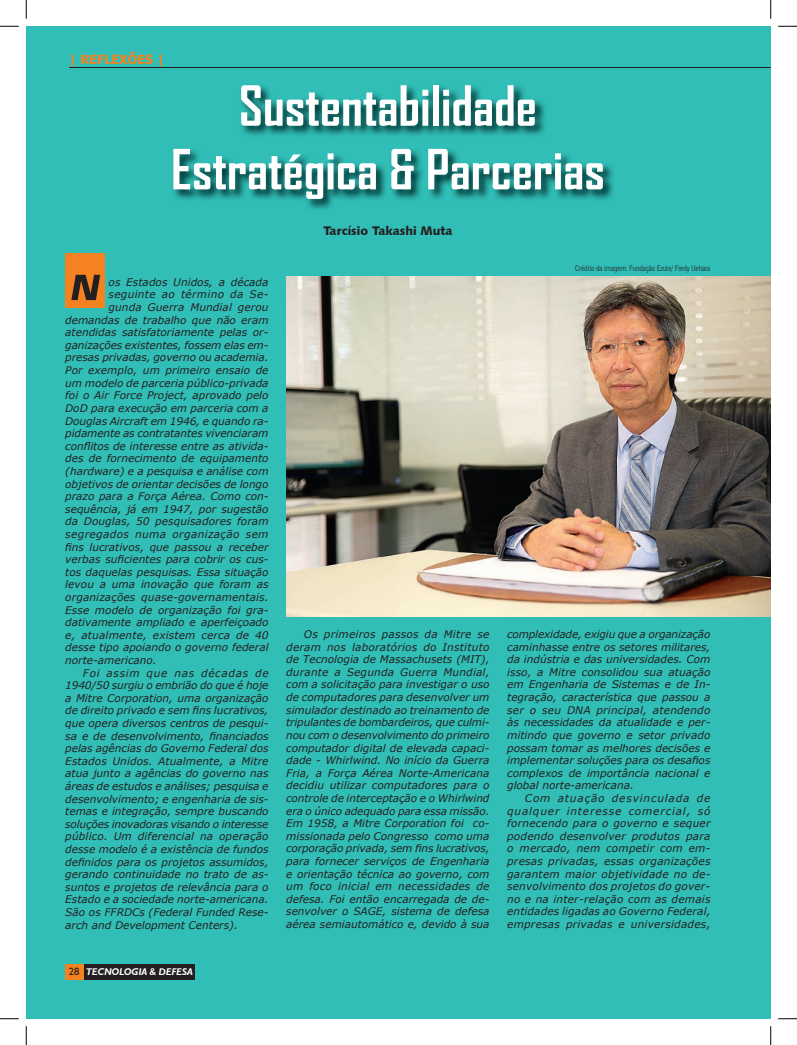
<style>
.page{position:relative;width:797px;height:1045px;background:#fff}
.page>*{position:absolute;margin:0;border:0;box-sizing:border-box;transform-origin:0 0}
.t1{font:700 53px/63.6px "Agency FB";color:#fff;text-align:center}
.t2{font:12.5px "Humanist 531 BT Black A";color:#231f20}
.t3{font:700 12.5px "Tahoma";color:#f58220}
.t4{font:italic 10.5px/12.6px "Verdana";color:#231f20;text-align:justify}
.t5{font:italic 10.5px "Verdana";letter-spacing:.02em;color:#231f20}
.t6{font:italic 10.5px "Verdana";letter-spacing:.035em;color:#231f20}
.t7{font:italic 10.5px "Verdana";letter-spacing:.065em;color:#231f20}
.t8{font:italic 10.5px "Verdana";letter-spacing:.03em;color:#231f20}
.t9{font:italic 700 9.75px "Humanist 521 BT";color:#fff}
.t10{font:300 condensed 7.5px "Swiss 721 BT";color:#231f20}
.s1{font-weight:400;font-style:normal;font-size:10.5px;color:#231f20}
</style>
<div class="page">
<div style="left:26px;top:26px;width:744px;height:992px;background:#31beb6"></div>
<hr style="left:69px;top:67px;width:701px;height:1px;background:#231f20">
<div style="left:65px;top:253px;width:40px;height:54px;background:#f58220"></div>
<svg style="left:71px;top:275px;width:29px;height:25px"></svg>
<div style="left:65px;top:964px;width:129px;height:15px;background:#231f20"></div>
<div style="left:65px;top:964px;width:18px;height:15px;background:#f58220"></div>
<img style="left:286px;top:277px;width:484px;height:339px">
<img style="left:174px;top:86px;width:439px;height:123px">
<svg style="left:0;top:25px;width:19px;height:2px"></svg>
<svg style="left:778px;top:25px;width:19px;height:2px"></svg>
<svg style="left:0;top:1018px;width:19px;height:1px"></svg>
<svg style="left:778px;top:1018px;width:19px;height:1px"></svg>
<svg style="left:25px;top:0;width:2px;height:19px"></svg>
<svg style="left:25px;top:1026px;width:2px;height:19px"></svg>
<svg style="left:770px;top:0;width:1px;height:19px"></svg>
<svg style="left:770px;top:1026px;width:1px;height:19px"></svg>
<p class="t3" style="left:69px;top:51px;width:97px">| REFLEXÕES |</p>
<h1 class="t1" style="left:171px;top:73px;width:435px">Sustentabilidade<br>Estratégica &amp; Parcerias</h1>
<p class="t2" style="left:323px;top:223px;width:130px">Tarcísio Takashi Muta</p>
<p class="t10" style="left:575px;top:264px;width:136px">Crédito da imagem: Fundação Ezute/ Fredy Uehara</p>
<p class="t4" style="left:109px;top:276px;width:161px">os Estados Unidos, a década</p>
<p class="t8" style="left:109px;top:287px;width:161px">seguinte ao término da Se-</p>
<p class="t4" style="left:109px;top:301px;width:161px">gunda Guerra Mundial gerou</p>
<p class="t4" style="left:65px;top:313px;width:205px">demandas de trabalho que não eram</p>
<p class="t4" style="left:65px;top:326px;width:205px">atendidas satisfatoriamente pelas or-</p>
<p class="t4" style="left:65px;top:339px;width:205px">ganizações existentes, fossem elas em-</p>
<p class="t4" style="left:65px;top:351px;width:205px">presas privadas, governo ou academia.</p>
<p class="t4" style="left:65px;top:364px;width:205px">Por exemplo, um primeiro ensaio de</p>
<p class="t4" style="left:65px;top:376px;width:205px">um modelo de parceria público-privada</p>
<p class="t4" style="left:65px;top:389px;width:205px">foi o Air Force Project, aprovado pelo</p>
<p class="t4" style="left:65px;top:402px;width:205px">DoD para execução em parceria com a</p>
<p class="t4" style="left:65px;top:414px;width:205px">Douglas Aircraft em 1946, e quando ra-</p>
<p class="t4" style="left:65px;top:427px;width:205px">pidamente as contratantes vivenciaram</p>
<p class="t4" style="left:65px;top:439px;width:205px">conflitos de interesse entre as ativida-</p>
<p class="t4" style="left:65px;top:452px;width:205px">des de fornecimento de equipamento</p>
<p class="t4" style="left:65px;top:465px;width:205px">(hardware) e a pesquisa e análise com</p>
<p class="t4" style="left:65px;top:477px;width:205px">objetivos de orientar decisões de longo</p>
<p class="t4" style="left:65px;top:490px;width:205px">prazo para a Força Aérea. Como con-</p>
<p class="t4" style="left:65px;top:502px;width:205px">sequência, já em 1947, por sugestão</p>
<p class="t4" style="left:65px;top:515px;width:205px">da Douglas, 50 pesquisadores foram</p>
<p class="t6" style="left:65px;top:527px;width:205px">segregados numa organização sem</p>
<p class="t4" style="left:65px;top:540px;width:205px">fins lucrativos, que passou a receber</p>
<p class="t4" style="left:65px;top:553px;width:205px">verbas suficientes para cobrir os cus-</p>
<p class="t4" style="left:65px;top:565px;width:205px">tos daquelas pesquisas. Essa situação</p>
<p class="t4" style="left:65px;top:578px;width:205px">levou a uma inovação que foram as</p>
<p class="t4" style="left:65px;top:591px;width:205px">organizações quase-governamentais.</p>
<p class="t4" style="left:65px;top:603px;width:205px">Esse modelo de organização foi gra-</p>
<p class="t4" style="left:65px;top:616px;width:205px">dativamente ampliado e aperfeiçoado</p>
<p class="t5" style="left:65px;top:628px;width:205px">e, atualmente, existem cerca de 40</p>
<p class="t4" style="left:65px;top:641px;width:205px">desse tipo apoiando o governo federal</p>
<p class="t4" style="left:65px;top:654px;width:93px">norte-americano.</p>
<p class="t7" style="left:83px;top:665px;width:187px">Foi assim que nas décadas de</p>
<p class="t4" style="left:65px;top:679px;width:205px">1940/50 surgiu o embrião do que é hoje</p>
<p class="t4" style="left:65px;top:691px;width:205px">a Mitre Corporation, uma organização</p>
<p class="t4" style="left:65px;top:704px;width:205px">de direito privado e sem fins lucrativos,</p>
<p class="t4" style="left:65px;top:717px;width:205px">que opera diversos centros de pesqui-</p>
<p class="t4" style="left:65px;top:729px;width:205px">sa e de desenvolvimento, financiados</p>
<p class="t4" style="left:65px;top:742px;width:205px">pelas agências do Governo Federal dos</p>
<p class="t4" style="left:65px;top:754px;width:205px">Estados Unidos. Atualmente, a Mitre</p>
<p class="t4" style="left:65px;top:767px;width:205px">atua junto a agências do governo nas</p>
<p class="t4" style="left:65px;top:780px;width:205px">áreas de estudos e análises; pesquisa e</p>
<p class="t4" style="left:65px;top:792px;width:205px">desenvolvimento; e engenharia de sis-</p>
<p class="t4" style="left:65px;top:805px;width:205px">temas e integração, sempre buscando</p>
<p class="t4" style="left:65px;top:817px;width:205px">soluções inovadoras visando o interesse</p>
<p class="t5" style="left:65px;top:829px;width:205px">público. Um diferencial na operação</p>
<p class="t4" style="left:65px;top:843px;width:205px">desse modelo é a existência de fundos</p>
<p class="t4" style="left:65px;top:855px;width:205px">definidos para os projetos assumidos,</p>
<p class="t4" style="left:65px;top:868px;width:205px">gerando continuidade no trato de as-</p>
<p class="t4" style="left:65px;top:880px;width:205px">suntos e projetos de relevância para o</p>
<p class="t4" style="left:65px;top:893px;width:205px">Estado e a sociedade norte-americana.</p>
<p class="t4" style="left:65px;top:906px;width:205px">São os FFRDCs (Federal Funded Rese-</p>
<p class="t4" style="left:65px;top:918px;width:174px">arch and Development Centers).</p>
<p class="t9" style="left:69px;top:965px;width:126px"><span class="s1">28</span> TECNOLOGIA &amp; DEFESA</p>
<p class="t4" style="left:286px;top:628px;width:205px;text-indent:18px">Os primeiros passos da Mitre se deram nos laboratórios do Instituto de Tecnologia de Massachusets (MIT), durante a Segunda Guerra Mundial, com a solicitação para investigar o uso de computadores para desenvolver um simulador destinado ao treinamento de tripulantes de bombardeiros, que culmi&shy;nou com o desenvolvimento do primeiro computador digital de elevada capaci&shy;dade - Whirlwind. No início da Guerra Fria, a Força Aérea Norte-Americana decidiu utilizar computadores para o controle de interceptação e o Whirlwind era o único adequado para essa missão.<br>Em 1958, a Mitre Corporation foi co&shy;missionada pelo Congresso como uma corporação privada, sem fins lucrativos, para fornecer serviços de Engenharia e orientação técnica ao governo, com um foco inicial em necessidades de defesa. Foi então encarregada de de&shy;senvolver o SAGE, sistema de defesa aérea semiautomático e, devido à sua</p>
<p class="t4" style="left:507px;top:628px;width:205px">complexidade, exigiu que a organização caminhasse entre os setores militares, da indústria e das universidades. Com isso, a Mitre consolidou sua atuação em Engenharia de Sistemas e de In&shy;tegração, característica que passou a ser o seu DNA principal, atendendo às necessidades da atualidade e per&shy;mitindo que governo e setor privado possam tomar as melhores decisões e implementar soluções para os desafios complexos de importância nacional e global norte-americana.</p>
<p class="t4" style="left:507px;top:791px;width:205px;text-indent:18px">Com atuação desvinculada de qualquer interesse comercial, só fornecendo para o governo e sequer podendo desenvolver produtos para o mercado, nem competir com em&shy;presas privadas, essas organizações garantem maior objetividade no de&shy;senvolvimento dos projetos do gover&shy;no e na inter-relação com as demais entidades ligadas ao Governo Federal, empresas privadas e universidades,</p>
</div>
